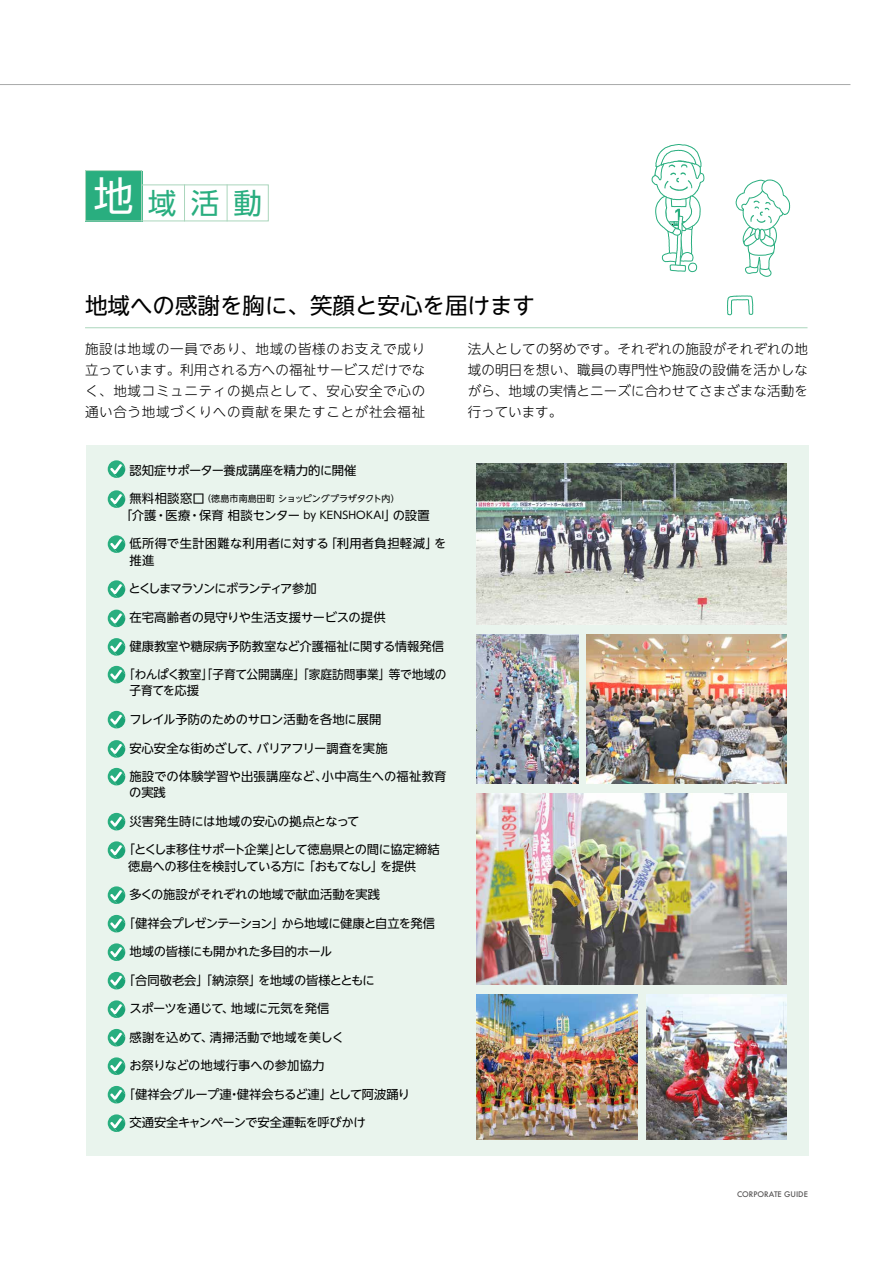
<style>
.page{position:relative;width:893px;height:1263px;background:#fff}
.page>*{position:absolute;margin:0;border:0;box-sizing:border-box;transform-origin:0 0}
.t1{font:28.65px "UD Shin Go NT Pro";color:#29ae7f}
.t2{font:22.5px "UD Shin Go NT Pro";color:#000}
.t3{font:300 13.5px/21px "UD Shin Go NT Pro";letter-spacing:.03em;color:#000;text-align:justify}
.t4{font:12.3px "UD Shin Go NT Pro";letter-spacing:-.015em;color:#000}
.t5{font:12.3px/16.2px "UD Shin Go NT Pro";letter-spacing:-.055em;color:#000}
.t6{font:12.3px/16.2px "UD Shin Go NT Pro";letter-spacing:-.015em;color:#000;scale:.95 1}
.t7{font:12.3px/16.2px "UD Shin Go NT Pro";letter-spacing:.02em;color:#000}
.t8{font:12.3px/16.2px "UD Shin Go NT Pro";letter-spacing:.025em;color:#000}
.t9{font:12.3px "UD Shin Go NT Pro";letter-spacing:-.065em;color:#000}
.t10{font:12.3px "UD Shin Go NT Pro";letter-spacing:-.035em;color:#000}
.t11{font:12.3px "UD Shin Go NT Pro";letter-spacing:-.105em;color:#000}
.t12{font:12.3px "UD Shin Go NT Pro";letter-spacing:.005em;color:#000}
.t13{font:9px "UD Shin Go NT Pro";letter-spacing:-.01em;color:#000}
.t14{font:500 7.5px "Futura";color:#595757}
.s1{font-size:39.9px;color:#fff}
.s2{font-size:12.3px}
.s3{font-size:10.5px}
</style>
<div class="page">
<div style="left:86px;top:445px;width:723px;height:711px;background:#e9f4ed"></div>
<svg style="left:0;top:84px;width:850px;height:1px"></svg>
<hr style="left:85px;top:327px;width:722px;height:1px;background:#aad6bc">
<div style="left:85px;top:171px;width:57px;height:50px;background:#29ae7f"></div>
<div style="left:85px;top:170px;width:57px;height:51px;border:1px solid #aad6bc"></div>
<div style="left:141px;top:184px;width:128px;height:37px;border:1px solid #aad6bc"></div>
<hr style="left:184px;top:184px;width:1px;height:37px;background:#aad6bc">
<hr style="left:227px;top:184px;width:1px;height:37px;background:#aad6bc">
<img style="left:587px;top:634px;width:200px;height:149px">
<svg style="left:727px;top:179px;width:63px;height:136px"></svg>
<svg style="left:651px;top:144px;width:53px;height:129px"></svg>
<img style="left:646px;top:995px;width:141px;height:144px">
<img style="left:476px;top:793px;width:311px;height:192px">
<img style="left:476px;top:634px;width:102px;height:149px">
<img style="left:476px;top:464px;width:311px;height:160px">
<img style="left:476px;top:995px;width:162px;height:144px">
<div style="left:108px;top:460px;width:17px;height:18px;background:#29ae7f;border-radius:9px"></div>
<svg style="left:110px;top:464px;width:15px;height:14px"></svg>
<div style="left:108px;top:490px;width:17px;height:18px;background:#29ae7f;border-radius:9px"></div>
<svg style="left:110px;top:494px;width:15px;height:14px"></svg>
<div style="left:108px;top:535px;width:17px;height:18px;background:#29ae7f;border-radius:9px"></div>
<svg style="left:110px;top:539px;width:15px;height:14px"></svg>
<svg style="left:108px;top:580px;width:17px;height:18px"></svg>
<svg style="left:110px;top:584px;width:15px;height:14px"></svg>
<div style="left:108px;top:610px;width:17px;height:17px;background:#29ae7f;border-radius:9px"></div>
<svg style="left:110px;top:613px;width:15px;height:14px"></svg>
<div style="left:108px;top:638px;width:17px;height:18px;background:#29ae7f;border-radius:9px"></div>
<svg style="left:110px;top:642px;width:15px;height:14px"></svg>
<div style="left:108px;top:666px;width:17px;height:17px;background:#29ae7f;border-radius:9px"></div>
<svg style="left:110px;top:669px;width:15px;height:14px"></svg>
<div style="left:108px;top:711px;width:17px;height:17px;background:#29ae7f;border-radius:9px"></div>
<svg style="left:110px;top:714px;width:15px;height:14px"></svg>
<div style="left:108px;top:740px;width:17px;height:18px;background:#29ae7f;border-radius:9px"></div>
<svg style="left:110px;top:744px;width:15px;height:14px"></svg>
<div style="left:108px;top:768px;width:17px;height:17px;background:#29ae7f;border-radius:9px"></div>
<svg style="left:110px;top:771px;width:15px;height:14px"></svg>
<div style="left:108px;top:813px;width:17px;height:17px;background:#29ae7f;border-radius:9px"></div>
<svg style="left:110px;top:816px;width:15px;height:14px"></svg>
<svg style="left:108px;top:841px;width:17px;height:18px"></svg>
<svg style="left:110px;top:845px;width:15px;height:14px"></svg>
<svg style="left:108px;top:886px;width:17px;height:18px"></svg>
<svg style="left:110px;top:890px;width:15px;height:14px"></svg>
<div style="left:108px;top:915px;width:17px;height:17px;background:#29ae7f;border-radius:9px"></div>
<svg style="left:110px;top:918px;width:15px;height:14px"></svg>
<svg style="left:108px;top:943px;width:17px;height:18px"></svg>
<svg style="left:110px;top:947px;width:15px;height:14px"></svg>
<div style="left:108px;top:972px;width:17px;height:17px;background:#29ae7f;border-radius:9px"></div>
<svg style="left:110px;top:975px;width:15px;height:14px"></svg>
<svg style="left:108px;top:1000px;width:17px;height:18px"></svg>
<svg style="left:110px;top:1004px;width:15px;height:14px"></svg>
<div style="left:108px;top:1029px;width:17px;height:17px;background:#29ae7f;border-radius:9px"></div>
<svg style="left:110px;top:1032px;width:15px;height:14px"></svg>
<svg style="left:108px;top:1057px;width:17px;height:18px"></svg>
<svg style="left:110px;top:1061px;width:15px;height:14px"></svg>
<div style="left:108px;top:1086px;width:17px;height:17px;background:#29ae7f;border-radius:9px"></div>
<svg style="left:110px;top:1089px;width:15px;height:14px"></svg>
<svg style="left:108px;top:1114px;width:17px;height:18px"></svg>
<svg style="left:110px;top:1118px;width:15px;height:14px"></svg>
<h1 class="t1" style="left:94px;top:180px;width:170px"><span class="s1">地</span>域活動</h1>
<h2 class="t2" style="left:85px;top:287px;width:451px">地域への感謝を胸に、笑顔と安心を届けます</h2>
<p class="t3" style="left:85px;top:338px;width:342px">施設は地域の一員であり、地域の皆様のお支えで成り立っています。利用される方への福祉サービスだけでなく、地域コミュニティの拠点として、安心安全で心の通い合う地域づくりへの貢献を果たすことが社会福祉</p>
<p class="t3" style="left:468px;top:338px;width:342px">法人としての努めです。それぞれの施設がそれぞれの地域の明日を想い、職員の専門性や施設の設備を活かしながら、地域の実情とニーズに合わせてさまざまな活動を行っています。</p>
<p class="t4" style="left:129px;top:460px;width:229px">認知症サポーター養成講座を精力的に開催</p>
<p class="t13" style="left:129px;top:491px;width:272px"><span class="s2">無料相談窓口</span>（徳島市南島田町 ショッピングプラザタクト内）</p>
<p class="t4" style="left:108px;top:505px;width:324px">　「介護・医療・保育 相談センター <span class="s3">by KENSHOKAI</span>」の設置</p>
<p class="t8" style="left:129px;top:535px;width:319px">低所得で生計困難な利用者に対する「利用者負担軽減」を推進</p>
<p class="t11" style="left:129px;top:579px;width:190px">とくしまマラソンにボランティア参加</p>
<p class="t4" style="left:129px;top:607px;width:258px">在宅高齢者の見守りや生活支援サービスの提供</p>
<p class="t4" style="left:129px;top:636px;width:316px">健康教室や糖尿病予防教室など介護福祉に関する情報発信</p>
<p class="t6" style="left:129px;top:666px;width:335px;text-indent:-6px">「わんぱく教室」「子育て公開講座」「家庭訪問事業」等で地域の子育てを応援</p>
<p class="t4" style="left:129px;top:709px;width:254px">フレイル予防のためのサロン活動を各地に展開</p>
<p class="t4" style="left:129px;top:738px;width:260px">安心安全な街めざして、バリアフリー調査を実施</p>
<p class="t7" style="left:129px;top:768px;width:319px">施設での体験学習や出張講座など、小中高生への福祉教育の実践</p>
<p class="t4" style="left:129px;top:811px;width:232px">災害発生時には地域の安心の拠点となって</p>
<p class="t5" style="left:112px;top:841px;width:329px;text-indent:11px">「とくしま移住サポート企業」として徳島県との間に協定締結　 徳島への移住を検討している方に 「おもてなし」を提供</p>
<p class="t4" style="left:129px;top:885px;width:252px">多くの施設がそれぞれの地域で献血活動を実践</p>
<p class="t9" style="left:123px;top:913px;width:314px">「健祥会プレゼンテーション」から地域に健康と自立を発信</p>
<p class="t4" style="left:129px;top:942px;width:204px">地域の皆様にも開かれた多目的ホール</p>
<p class="t4" style="left:123px;top:970px;width:253px">「合同敬老会」「納涼祭」を地域の皆様とともに</p>
<p class="t4" style="left:129px;top:999px;width:202px">スポーツを通じて、地域に元気を発信</p>
<p class="t4" style="left:129px;top:1027px;width:216px">感謝を込めて、清掃活動で地域を美しく</p>
<p class="t12" style="left:129px;top:1056px;width:197px">お祭りなどの地域行事への参加協力</p>
<p class="t4" style="left:123px;top:1084px;width:289px">「健祥会グループ連・健祥会ちるど連」として阿波踊り</p>
<p class="t10" style="left:129px;top:1113px;width:238px">交通安全キャンペーンで安全運転を呼びかけ</p>
<p class="t14" style="left:737px;top:1189px;width:72px">CORPORATE GUIDE</p>
</div>
